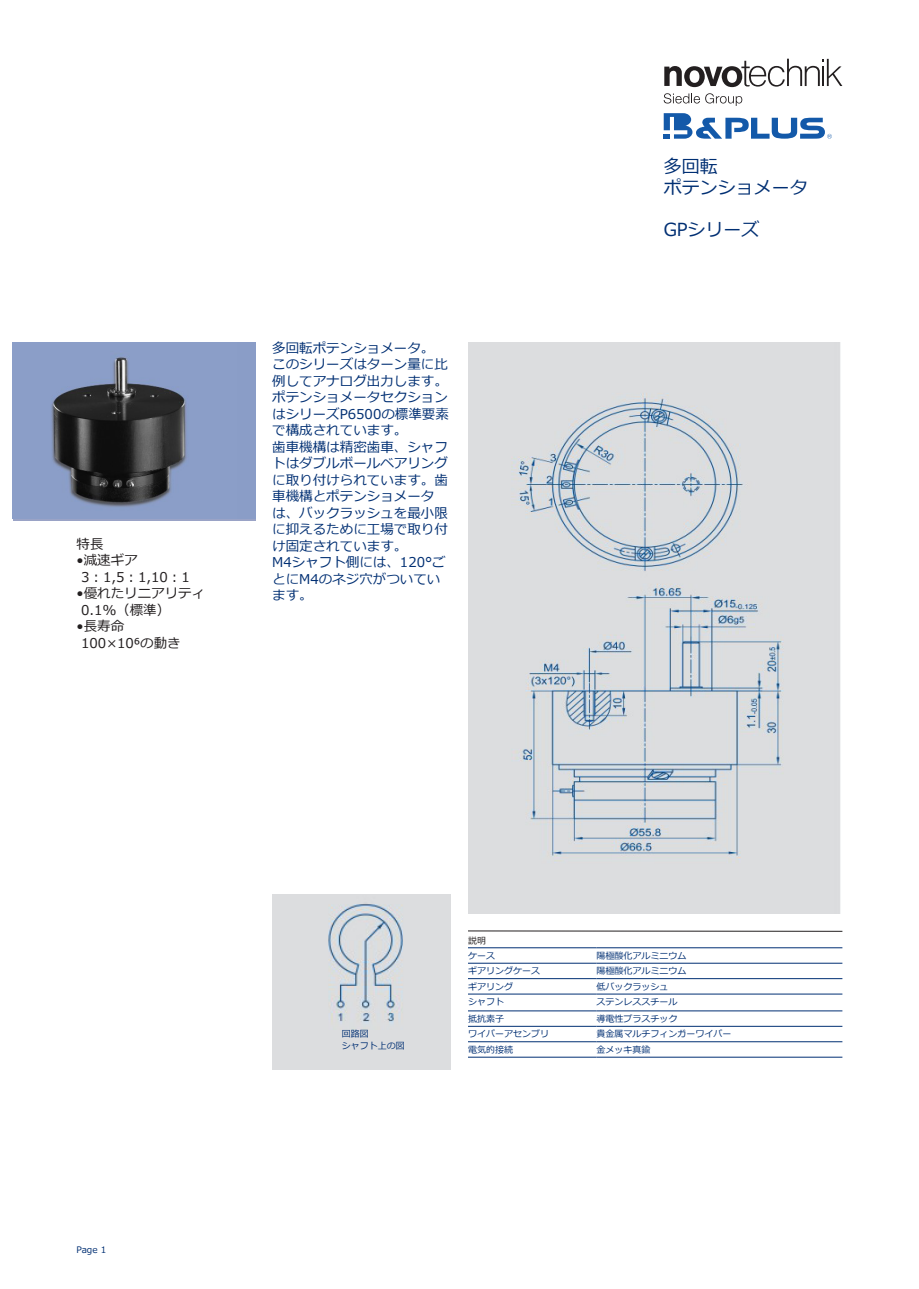
<style>
.page{position:relative;width:919px;height:1289px;background:#fff}
.page>*{position:absolute;margin:0;border:0;box-sizing:border-box;transform-origin:0 0}
.t1{font:18px/21px "Meiryo";color:#002f73}
.t2{font:13.5px/16.5px "Meiryo";color:#002f73}
.t3{font:13.5px/16.5px "Meiryo";color:#231f20}
.t4{font:9px/12px "Meiryo";color:#002f73}
.t5{font:9px "Meiryo";color:#231f20}
</style>
<div class="page">
<img style="left:13px;top:342px;width:242px;height:176px">
<hr style="left:468px;top:947px;width:128px;height:1px;background:#002f73">
<hr style="left:596px;top:947px;width:246px;height:1px;background:#002f73">
<hr style="left:468px;top:962px;width:128px;height:1px;background:#002f73">
<hr style="left:596px;top:962px;width:246px;height:1px;background:#002f73">
<hr style="left:468px;top:978px;width:128px;height:1px;background:#002f73">
<hr style="left:596px;top:978px;width:246px;height:1px;background:#002f73">
<hr style="left:468px;top:993px;width:128px;height:1px;background:#002f73">
<hr style="left:596px;top:993px;width:246px;height:1px;background:#002f73">
<hr style="left:468px;top:1010px;width:128px;height:1px;background:#002f73">
<hr style="left:596px;top:1010px;width:246px;height:1px;background:#002f73">
<hr style="left:468px;top:1026px;width:128px;height:1px;background:#002f73">
<hr style="left:596px;top:1026px;width:246px;height:1px;background:#002f73">
<hr style="left:468px;top:1041px;width:128px;height:1px;background:#002f73">
<hr style="left:596px;top:1041px;width:246px;height:1px;background:#002f73">
<hr style="left:468px;top:1056px;width:128px;height:1px;background:#002f73">
<hr style="left:596px;top:1056px;width:246px;height:1px;background:#002f73">
<img style="left:468px;top:342px;width:373px;height:571px">
<img style="left:272px;top:894px;width:179px;height:175px">
<div style="left:317px;top:1029px;width:108px;height:40px;background:#dcdddf"></div>
<hr style="left:468px;top:930px;width:374px;height:1px;background:#231f20">
<svg style="left:663px;top:113px;width:168px;height:26px"></svg>
<svg style="left:664px;top:59px;width:178px;height:28px"></svg>
<svg style="left:663px;top:93px;width:79px;height:13px"></svg>
<p class="t3" style="left:77px;top:536px;width:29px">特長</p>
<p class="t3" style="left:81px;top:552px;width:110px;text-indent:-5px">•減速ギア<br>3：1,5：1,10：1</p>
<p class="t3" style="left:81px;top:585px;width:126px;text-indent:-5px">•優れたリニアリティ<br>0.1％（標準）</p>
<p class="t3" style="left:81px;top:618px;width:101px;text-indent:-5px">•長寿命<br>100×10⁶の動き</p>
<p class="t2" style="left:272px;top:340px;width:178px">多回転ポテンショメータ。このシリーズはターン量に比例してアナログ出力します。ポテンショメータセクションはシリーズP6500の標準要素で構成されています。<br>歯車機構は精密歯車、シャフトはダブルボールベアリングに取り付けられています。歯車機構とポテンショメータは、バックラッシュを最小限に抑えるために工場で取り付け固定されています。<br>M4シャフト側には、120°ごとにM4のネジ穴がついています。</p>
<h1 class="t1" style="left:663px;top:157px;width:145px">多回転<br>ポテンショメータ</h1>
<h1 class="t1" style="left:663px;top:220px;width:97px">GPシリーズ</h1>
<p class="t4" style="left:77px;top:1244px;width:31px">Page 1</p>
<p class="t4" style="left:342px;top:1027px;width:64px">回路図<br>シャフト上の図</p>
<p class="t5" style="left:468px;top:934px;width:19px">説明</p>
<p class="t4" style="left:468px;top:950px;width:28px">ケース</p>
<p class="t4" style="left:596px;top:950px;width:91px">陽極酸化アルミニウム</p>
<p class="t4" style="left:468px;top:965px;width:73px">ギアリングケース</p>
<p class="t4" style="left:596px;top:965px;width:91px">陽極酸化アルミニウム</p>
<p class="t4" style="left:468px;top:981px;width:46px">ギアリング</p>
<p class="t4" style="left:596px;top:981px;width:73px">低バックラッシュ</p>
<p class="t4" style="left:468px;top:996px;width:37px">シャフト</p>
<p class="t4" style="left:596px;top:996px;width:82px">ステンレススチール</p>
<p class="t4" style="left:468px;top:1013px;width:37px">抵抗素子</p>
<p class="t4" style="left:596px;top:1013px;width:82px">導電性プラスチック</p>
<p class="t4" style="left:468px;top:1028px;width:82px">ワイパーアセンブリ</p>
<p class="t4" style="left:596px;top:1028px;width:136px">貴金属マルチフィンガーワイパー</p>
<p class="t4" style="left:468px;top:1044px;width:46px">電気的接続</p>
<p class="t4" style="left:596px;top:1044px;width:55px">金メッキ真鍮</p>
</div>
